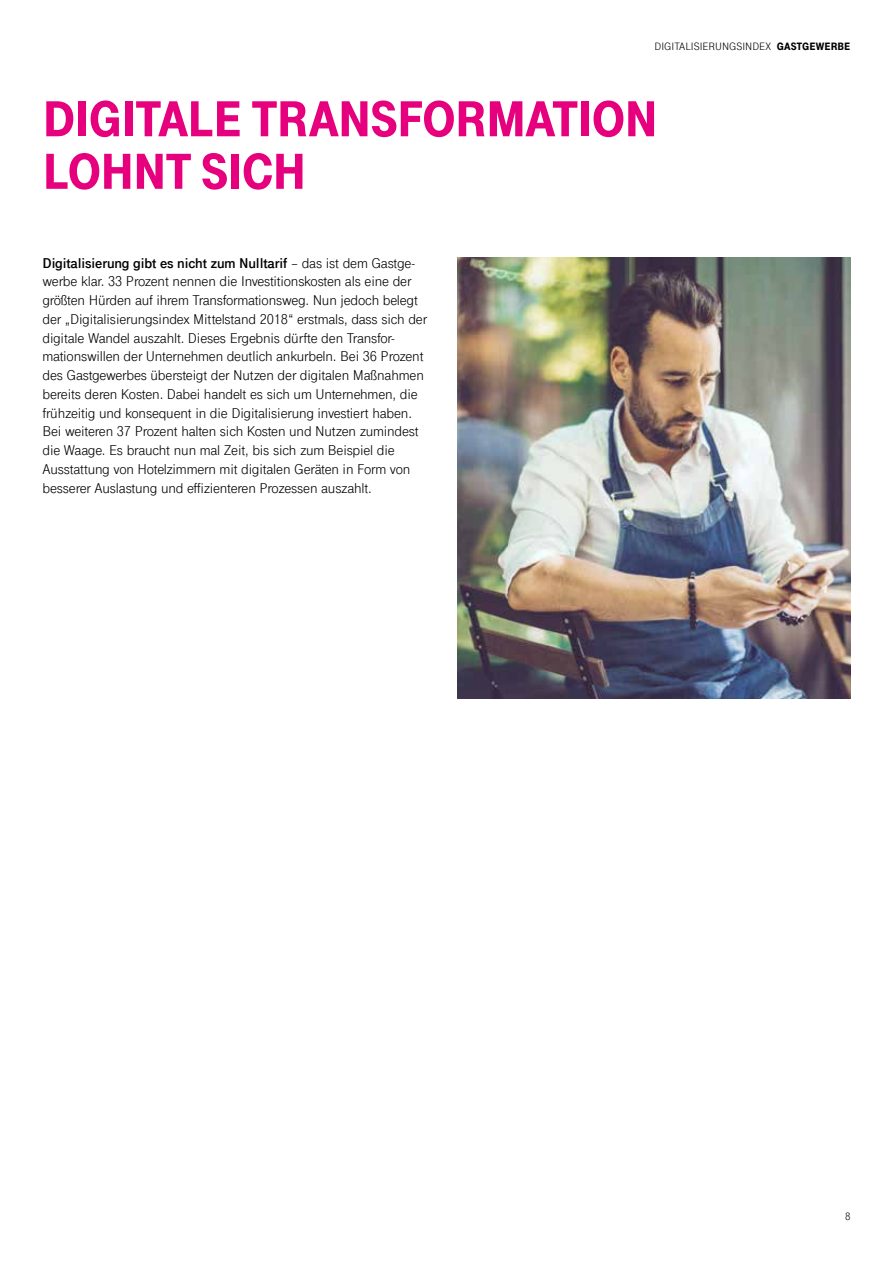
<style>
.page{position:relative;width:893px;height:1263px;background:#fff}
.page>*{position:absolute;margin:0;border:0;box-sizing:border-box;transform-origin:0 0}
.t1{font:900 52.5px/52.5px "Tele Grotesk Next";letter-spacing:-.02em;color:#e6007d}
.t2{font:15px/18.8px "Tele Grotesk Next";letter-spacing:-.01em;color:#000}
.t3{font:11.25px "Tele Grotesk Next";color:#000}
.s1{font-weight:900}
.s2{font-weight:700}
</style>
<div class="page">
<img style="left:458px;top:258px;width:392px;height:441px">
<p class="t3" style="left:655px;top:40px;width:197px">DIGITALISIERUNGSINDEX <span class="s1">GASTGEWERBE</span></p>
<h1 class="t1" style="left:43px;top:93px;width:617px">DIGITALE TRANSFORMATION<br>LOHNT SICH</h1>
<p class="t2" style="left:43px;top:253px;width:386px"><span class="s2">Digitalisierung gibt es nicht zum Nulltarif</span> – das ist dem Gastge&shy;werbe klar. 33 Prozent nennen die Investitionskosten als eine der größten Hürden auf ihrem Transformationsweg. Nun jedoch belegt der „Digitalisierungsindex Mittelstand 2018“ erstmals, dass sich der digitale Wandel auszahlt. Dieses Ergebnis dürfte den Transfor&shy;mationswillen der Unternehmen deutlich ankurbeln. Bei 36 Prozent des Gastgewerbes übersteigt der Nutzen der digitalen Maßnahmen bereits deren Kosten. Dabei handelt es sich um Unternehmen, die frühzeitig und konsequent in die Digitalisierung investiert haben.<br>Bei weiteren 37 Prozent halten sich Kosten und Nutzen zumindest die Waage. Es braucht nun mal Zeit, bis sich zum Beispiel die Ausstattung von Hotelzimmern mit digitalen Geräten in Form von besserer Auslastung und effizienteren Prozessen auszahlt.</p>
<p class="t3" style="left:845px;top:1210px;width:7px">8</p>
</div>
